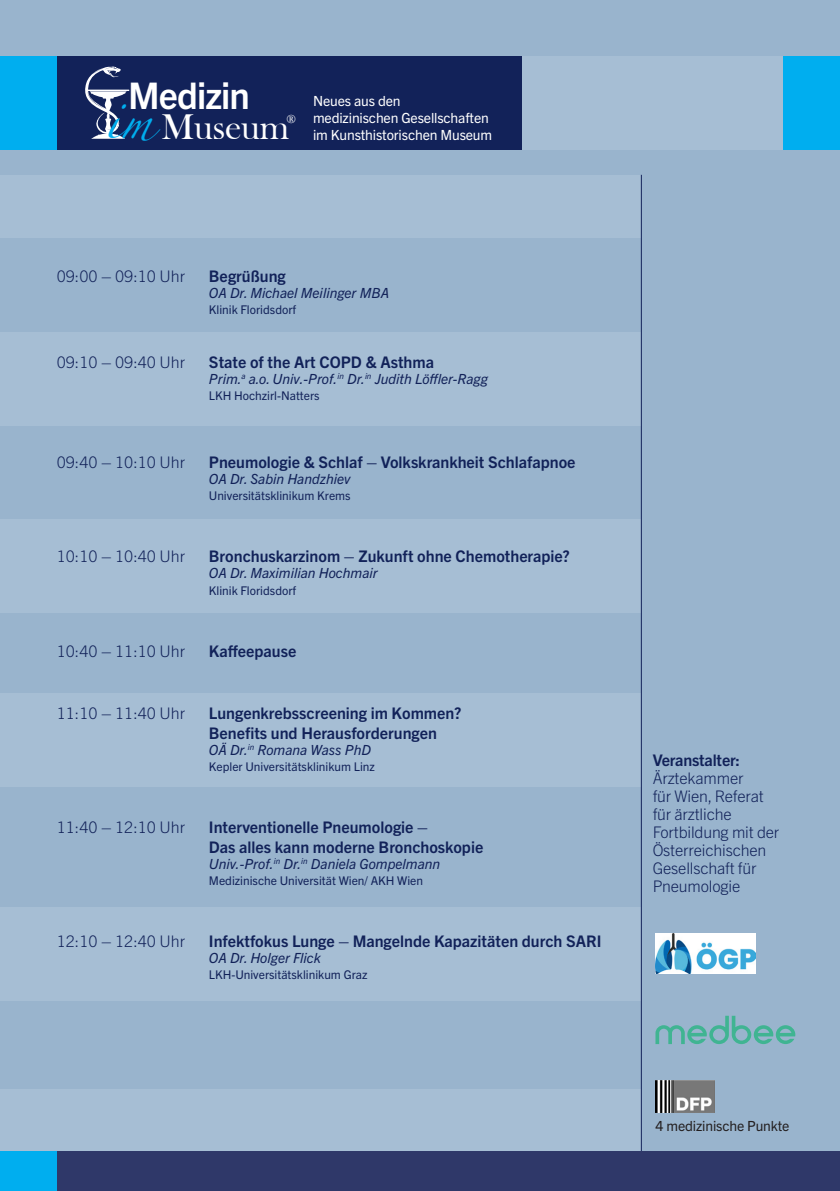
<style>
.page{position:relative;width:840px;height:1191px;background:#fff}
.page>*{position:absolute;margin:0;border:0;box-sizing:border-box;transform-origin:0 0}
.t1{font:36.8px "Bask Old Face";letter-spacing:-.01em;color:#fff}
.t2{font:700 36.8px "Trade Gothic Next LT Pro";letter-spacing:-.025em;color:#fff}
.t3{font:700 16px/20px "Trade Gothic Next LT Pro";color:#122259}
.t4{font:300 16px/18px "Trade Gothic Next LT Pro";letter-spacing:-.01em;color:#122259}
.t5{font:italic 14px "Trade Gothic Next LT Pro";color:#122259}
.t6{font:14px/16.8px "Trade Gothic Next LT Pro";letter-spacing:-.01em;color:#fff}
.t7{font:14px "Trade Gothic Next LT Pro";letter-spacing:-.01em;color:#231f20}
.t8{font:12px "Trade Gothic Next LT Pro";color:#122259}
.t9{font:12px "Bask Old Face";color:#fff}
.s1{font-family:"Zapfino";color:#00aeef}
</style>
<div class="page">
<div style="left:0;top:0;width:839px;height:1151px;background:#99b4cd"></div>
<div style="left:57px;top:57px;width:470px;height:93px;background:#122259"></div>
<div style="left:0;top:175px;width:640px;height:62px;background:#a6bed4"></div>
<div style="left:0;top:519px;width:640px;height:93px;background:#a6bed4"></div>
<div style="left:0;top:693px;width:640px;height:94px;background:#a6bed4"></div>
<div style="left:0;top:907px;width:640px;height:93px;background:#a6bed4"></div>
<div style="left:0;top:332px;width:640px;height:93px;background:#a6bed4"></div>
<div style="left:0;top:1089px;width:640px;height:62px;background:#a6bed4"></div>
<hr style="left:640px;top:175px;width:1px;height:976px;background:#122259">
<div style="left:0;top:57px;width:57px;height:93px;background:#00aeef"></div>
<div style="left:57px;top:1151px;width:782px;height:40px;background:#2f3869"></div>
<div style="left:0;top:1151px;width:57px;height:40px;background:#00aeef"></div>
<div style="left:522px;top:57px;width:260px;height:93px;background:#a6bed4"></div>
<div style="left:782px;top:57px;width:57px;height:93px;background:#00aeef"></div>
<svg style="left:85px;top:66px;width:44px;height:73px"></svg>
<hr style="left:839px;top:57px;width:1px;height:93px;background:#00aeef">
<img style="left:655px;top:1080px;width:58px;height:32px">
<svg style="left:655px;top:1015px;width:139px;height:29px"></svg>
<img style="left:655px;top:933px;width:100px;height:40px">
<h1 class="t2" style="left:128px;top:70px;width:123px">Medizin</h1>
<h1 class="t1" style="left:104px;top:106px;width:186px"><span class="s1">im</span> Museum</h1>
<p class="t9" style="left:286px;top:112px;width:11px">®</p>
<p class="t6" style="left:313px;top:92px;width:180px">Neues aus den<br>medizinischen Gesellschaften im Kunsthistorischen Museum</p>
<p class="t4" style="left:57px;top:266px;width:130px">09:00 – 09:10 Uhr</p>
<p class="t3" style="left:209px;top:265px;width:78px">Begrüßung</p>
<p class="t5" style="left:209px;top:283px;width:182px">OA Dr. Michael Meilinger MBA</p>
<p class="t8" style="left:209px;top:301px;width:89px">Klinik Floridsdorf</p>
<p class="t4" style="left:57px;top:352px;width:130px">09:10 – 09:40 Uhr</p>
<p class="t3" style="left:209px;top:351px;width:226px">State of the Art COPD &amp; Asthma</p>
<p class="t5" style="left:209px;top:369px;width:280px">Prim.<sup>a</sup> a.o. Univ.-Prof.<sup>in</sup> Dr.<sup>in</sup> Judith Löffler-Ragg</p>
<p class="t8" style="left:209px;top:387px;width:112px">LKH Hochzirl-Natters</p>
<p class="t4" style="left:57px;top:451px;width:130px">09:40 – 10:10 Uhr</p>
<p class="t3" style="left:209px;top:450px;width:368px">Pneumologie &amp; Schlaf – Volkskrankheit Schlafapnoe</p>
<p class="t5" style="left:209px;top:468px;width:143px">OA Dr. Sabin Handzhiev</p>
<p class="t8" style="left:209px;top:487px;width:143px">Universitätsklinikum Krems</p>
<p class="t4" style="left:57px;top:545px;width:130px">10:10 – 10:40 Uhr</p>
<p class="t3" style="left:209px;top:544px;width:362px">Bronchuskarzinom – Zukunft ohne Chemotherapie?</p>
<p class="t5" style="left:209px;top:562px;width:170px">OA Dr. Maximilian Hochmair</p>
<p class="t8" style="left:209px;top:582px;width:89px">Klinik Floridsdorf</p>
<p class="t4" style="left:57px;top:640px;width:130px">10:40 – 11:10 Uhr</p>
<p class="t3" style="left:209px;top:639px;width:89px">Kaffeepause</p>
<p class="t4" style="left:57px;top:702px;width:130px">11:10 – 11:40 Uhr</p>
<p class="t3" style="left:209px;top:701px;width:254px">Lungenkrebsscreening im Kommen?<br>Benefits und Herausforderungen</p>
<p class="t5" style="left:209px;top:739px;width:164px">OÄ Dr.<sup>in</sup> Romana Wass PhD</p>
<p class="t8" style="left:209px;top:758px;width:167px">Kepler Universitätsklinikum Linz</p>
<p class="t4" style="left:57px;top:816px;width:130px">11:40 – 12:10 Uhr</p>
<p class="t3" style="left:209px;top:815px;width:276px">Interventionelle Pneumologie –<br>Das alles kann moderne Bronchoskopie</p>
<p class="t5" style="left:209px;top:853px;width:233px">Univ.-Prof.<sup>in</sup> Dr.<sup>in</sup> Daniela Gompelmann</p>
<p class="t8" style="left:209px;top:872px;width:215px">Medizinische Universität Wien/ AKH Wien</p>
<p class="t4" style="left:57px;top:930px;width:130px">12:10 – 12:40 Uhr</p>
<p class="t3" style="left:209px;top:929px;width:394px">Infektfokus Lunge – Mangelnde Kapazitäten durch SARI</p>
<p class="t5" style="left:209px;top:947px;width:113px">OA Dr. Holger Flick</p>
<p class="t8" style="left:209px;top:966px;width:160px">LKH-Universitätsklinikum Graz</p>
<p class="t3" style="left:652px;top:748px;width:89px">Veranstalter:</p>
<p class="t4" style="left:652px;top:767px;width:128px">Ärztekammer<br>für Wien, Referat für ärztliche<br>Fortbildung mit der<br>Österreichischen<br>Gesellschaft für<br>Pneumologie</p>
<p class="t7" style="left:655px;top:1116px;width:135px">4 medizinische Punkte</p>
</div>
